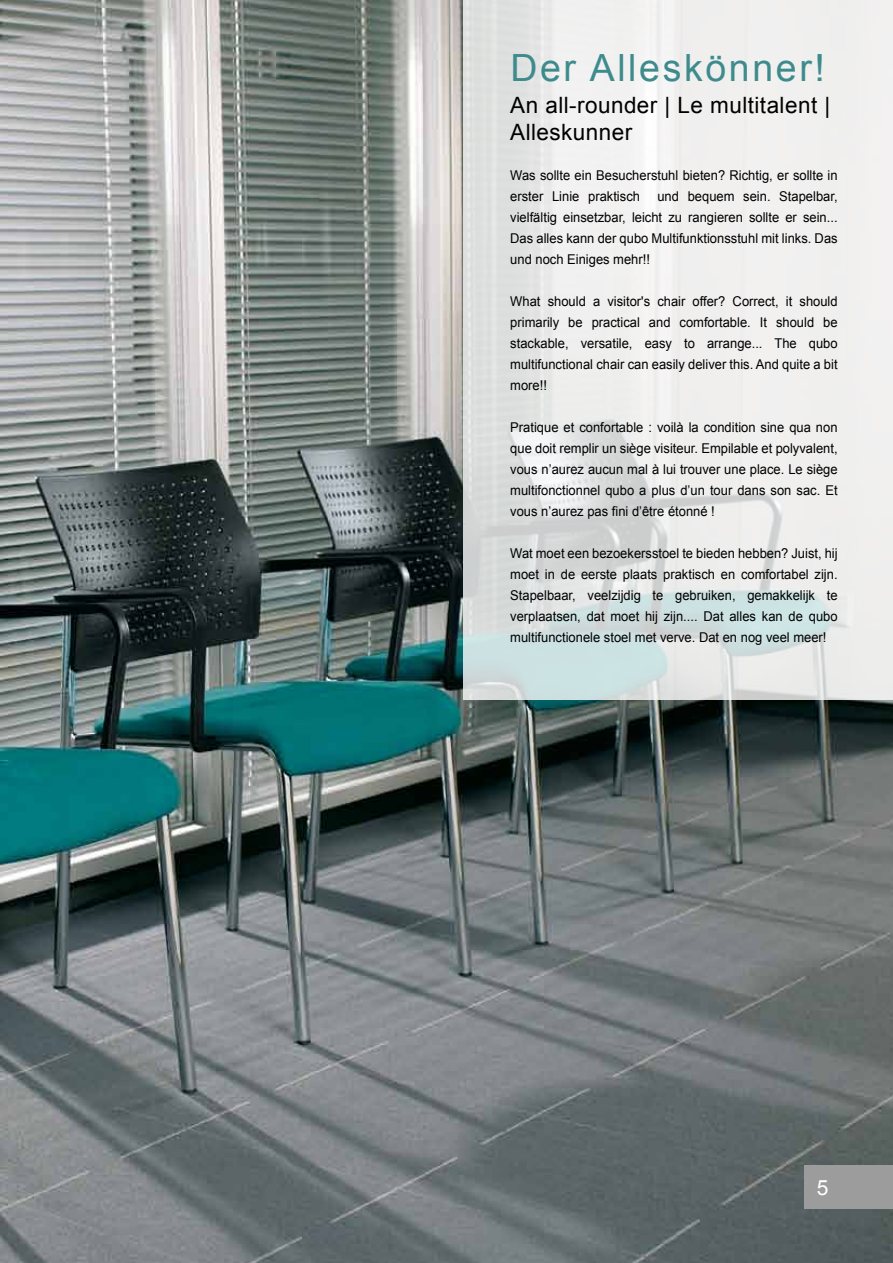
<style>
.page{position:relative;width:893px;height:1263px;background:#fff}
.page>*{position:absolute;margin:0;border:0;box-sizing:border-box;transform-origin:0 0}
.t1{font:37.5px "Arial";letter-spacing:.07em;color:#3e8b8d}
.t2{font:22.5px/27px "Arial";letter-spacing:.02em;color:#000}
.t3{font:21px "Arial";color:#fff}
.t4{font:13.5px/21px "Arial";color:#000;text-align:justify;scale:.96 1}
</style>
<div class="page">
<img style="left:0;top:0;width:893px;height:1263px">
<svg style="left:463px;top:0;width:430px;height:699px;fill:#efefee"></svg>
<div style="left:804px;top:1165px;width:89px;height:44px;background:#9c9c9d"></div>
<h1 class="t1" style="left:510px;top:44px;width:316px">Der Alleskönner!</h1>
<h2 class="t2" style="left:510px;top:92px;width:321px">An all-rounder | Le multitalent |<br>Alleskunner</h2>
<p class="t4" style="left:510px;top:165px;width:343px">Was sollte ein Besucherstuhl bieten? Richtig, er sollte in erster Linie praktisch</p>
<p class="t4" style="left:510px;top:186px;width:343px;text-indent:147px">und bequem sein. Stapelbar, vielfältig einsetzbar, leicht zu rangieren sollte er sein...<br>Das alles kann der qubo Multifunktionsstuhl mit links. Das und noch Einiges mehr!!</p>
<p class="t4" style="left:510px;top:291px;width:343px">What should a visitor's chair offer? Correct, it should primarily be practical and comfortable. It should be stackable, versatile, easy to arrange... The qubo multifunctional chair can easily deliver this. And quite a bit more!!</p>
<p class="t4" style="left:510px;top:417px;width:343px">Pratique et confortable : voilà la condition sine qua non que doit remplir un siège visiteur. Empilable et polyvalent, vous n’aurez aucun mal à lui trouver une place. Le siège multifonctionnel qubo a plus d’un tour dans son sac. Et vous n’aurez pas fini d’être étonné !</p>
<p class="t4" style="left:510px;top:543px;width:342px">Wat moet een bezoekersstoel te bieden hebben? Juist, hij moet in de eerste plaats praktisch en comfortabel zijn.<br>Stapelbaar, veelzijdig te gebruiken, gemakkelijk te verplaatsen, dat moet hij zijn.... Dat alles kan de qubo multifunctionele stoel met verve. Dat en nog veel meer!</p>
<h3 class="t3" style="left:817px;top:1173px;width:13px">5</h3>
</div>
